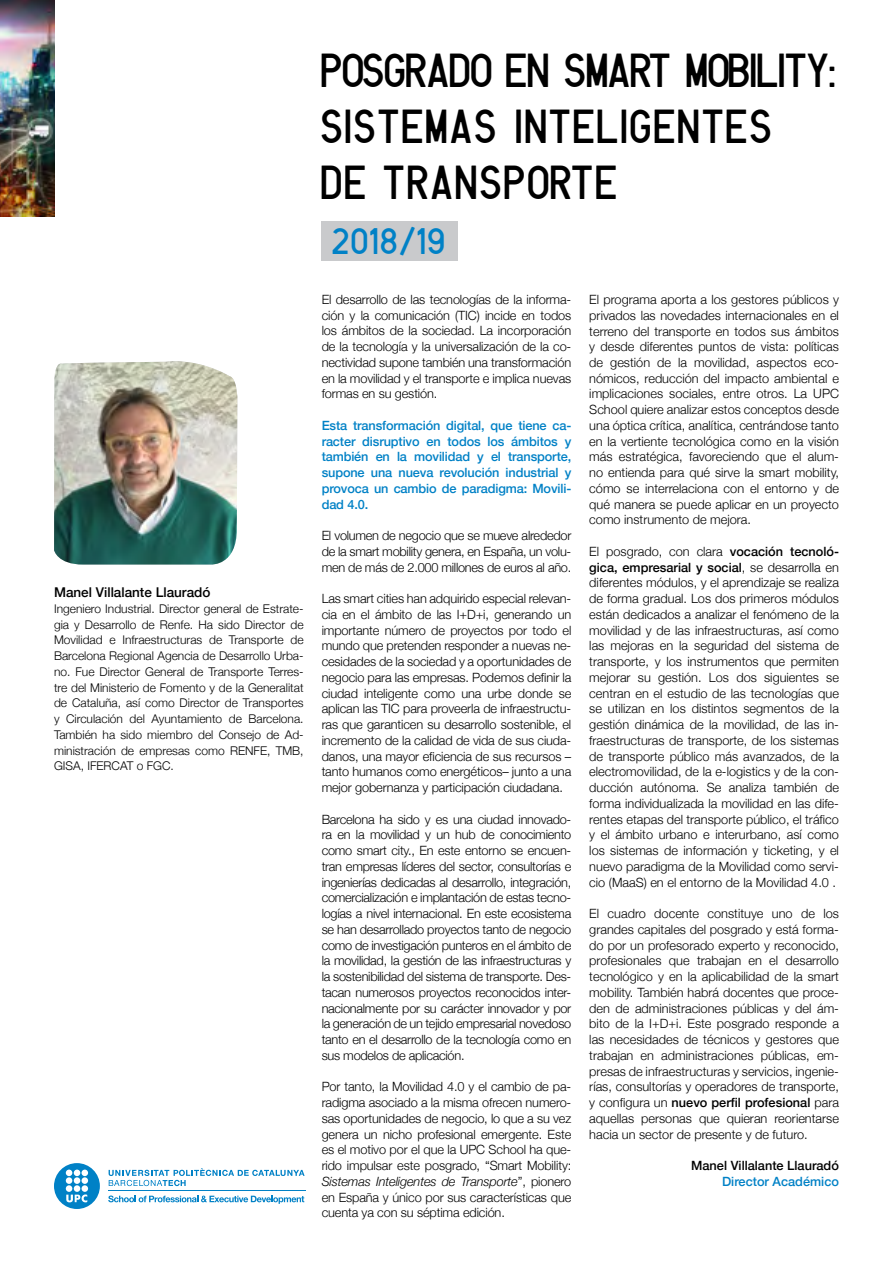
<style>
.page{position:relative;width:893px;height:1263px;background:#fff}
.page>*{position:absolute;margin:0;border:0;box-sizing:border-box;transform-origin:0 0}
.t1{font:46.5px/55.8px "Matricula Espanola";color:#000}
.t2{font:36px "Matricula Espanola";color:#0081c6}
.t3{font:500 13.5px "Helvetica Neue";color:#000}
.t4{font:300 12.75px/15.8px "Helvetica Neue";letter-spacing:-.01em;color:#000;text-align:justify}
.t5{font:500 12.75px/15.8px "Helvetica Neue";letter-spacing:-.01em;color:#0081c6;text-align:justify}
.t6{font:500 12.75px "Helvetica Neue";color:#000}
.t7{font:300 12px/15.8px "Helvetica Neue";color:#000;text-align:justify}
.s1{font-style:italic}
.s2{font-weight:500}
</style>
<div class="page">
<div style="left:322px;top:221px;width:136px;height:40px;background:#c9cacc"></div>
<img style="left:0;top:0;width:54px;height:216px">
<img style="left:54px;top:361px;width:183px;height:204px">
<svg style="left:108px;top:1195px;width:196px;height:9px"></svg>
<svg style="left:109px;top:1168px;width:196px;height:18px"></svg>
<hr style="left:108px;top:1190px;width:197px;height:1px;background:#0081c6">
<div style="left:54px;top:1163px;width:46px;height:46px;background:#0081c6;border-radius:50%"></div>
<svg style="left:66px;top:1169px;width:22px;height:33px"></svg>
<p class="t3" style="left:54px;top:581px;width:158px">Manel Villalante Llauradó</p>
<p class="t7" style="left:54px;top:600px;width:251px">Ingeniero Industrial. Director general de Estrate&shy;gia y Desarrollo de Renfe. Ha sido Director de Movilidad e Infraestructuras de Transporte de Barcelona Regional Agencia de Desarrollo Urba&shy;no. Fue Director General de Transporte Terres&shy;tre del Ministerio de Fomento y de la Generalitat de Cataluña, así como Director de Transportes y Circulación del Ayuntamiento de Barcelona.<br>También ha sido miembro del Consejo de Ad&shy;ministración de empresas como RENFE, TMB, GISA, IFERCAT o FGC.</p>
<h1 class="t1" style="left:322px;top:38px;width:519px">POSGRADO EN SMART MOBILITY:<br>SISTEMAS INTELIGENTES<br>DE TRANSPORTE</h1>
<h2 class="t2" style="left:333px;top:214px;width:116px">2018/19</h2>
<p class="t4" style="left:322px;top:290px;width:251px">El desarrollo de las tecnologías de la informa&shy;ción y la comunicación (TIC) incide en todos los ámbitos de la sociedad. La incorporación de la tecnología y la universalización de la co&shy;nectividad supone también una transformación en la movilidad y el transporte e implica nuevas formas en su gestión.</p>
<p class="t5" style="left:322px;top:416px;width:251px">Esta transformación digital, que tiene ca&shy;racter disruptivo en todos los ámbitos y también en la movilidad y el transporte, supone una nueva revolución industrial y provoca un cambio de paradigma: Movili&shy;dad 4.0.</p>
<p class="t4" style="left:322px;top:527px;width:251px">El volumen de negocio que se mueve alrededor de la smart mobility genera, en España, un volu&shy;men de más de 2.000 millones de euros al año.</p>
<p class="t4" style="left:322px;top:590px;width:251px">Las smart cities han adquirido especial relevan&shy;cia en el ámbito de las I+D+i, generando un importante número de proyectos por todo el mundo que pretenden responder a nuevas ne&shy;cesidades de la sociedad y a oportunidades de negocio para las empresas. Podemos definir la ciudad inteligente como una urbe donde se aplican las TIC para proveerla de infraestructu&shy;ras que garanticen su desarrollo sostenible, el incremento de la calidad de vida de sus ciuda&shy;danos, una mayor eficiencia de sus recursos – tanto humanos como energéticos– junto a una mejor gobernanza y participación ciudadana.</p>
<p class="t4" style="left:322px;top:810px;width:251px">Barcelona ha sido y es una ciudad innovado&shy;ra en la movilidad y un hub de conocimiento como smart city., En este entorno se encuen&shy;tran empresas líderes del sector, consultorías e ingenierías dedicadas al desarrollo, integración, comercialización e implantación de estas tecno&shy;logías a nivel internacional. En este ecosistema se han desarrollado proyectos tanto de negocio como de investigación punteros en el ámbito de la movilidad, la gestión de las infraestructuras y la sostenibilidad del sistema de transporte. Des&shy;tacan numerosos proyectos reconocidos inter&shy;nacionalmente por su carácter innovador y por la generación de un tejido empresarial novedoso tanto en el desarrollo de la tecnología como en sus modelos de aplicación.</p>
<p class="t4" style="left:322px;top:1078px;width:251px">Por tanto, la Movilidad 4.0 y el cambio de pa&shy;radigma asociado a la misma ofrecen numero&shy;sas oportunidades de negocio, lo que a su vez genera un nicho profesional emergente. Este es el motivo por el que la UPC School ha que&shy;rido impulsar este posgrado, “Smart Mobility:<br><span class="s1">Sistemas Inteligentes de Transporte</span>”, pionero en España y único por sus características que cuenta ya con su séptima edición.</p>
<p class="t4" style="left:589px;top:291px;width:251px">El programa aporta a los gestores públicos y privados las novedades internacionales en el terreno del transporte en todos sus ámbitos y desde diferentes puntos de vista: políticas de gestión de la movilidad, aspectos eco&shy;nómicos, reducción del impacto ambiental e implicaciones sociales, entre otros. La UPC School quiere analizar estos conceptos desde una óptica crítica, analítica, centrándose tanto en la vertiente tecnológica como en la visión más estratégica, favoreciendo que el alum&shy;no entienda para qué sirve la smart mobility, cómo se interrelaciona con el entorno y de qué manera se puede aplicar en un proyecto como instrumento de mejora.</p>
<p class="t4" style="left:589px;top:543px;width:251px">El posgrado, con clara <span class="s2">vocación tecnoló&shy;gica, empresarial y social</span>, se desarrolla en diferentes módulos, y el aprendizaje se realiza de forma gradual. Los dos primeros módulos están dedicados a analizar el fenómeno de la movilidad y de las infraestructuras, así como las mejoras en la seguridad del sistema de transporte, y los instrumentos que permiten mejorar su gestión. Los dos siguientes se centran en el estudio de las tecnologías que se utilizan en los distintos segmentos de la gestión dinámica de la movilidad, de las in&shy;fraestructuras de transporte, de los sistemas de transporte público más avanzados, de la electromovilidad, de la e-logistics y de la con&shy;ducción autónoma. Se analiza también de forma individualizada la movilidad en las dife&shy;rentes etapas del transporte público, el tráfico y el ámbito urbano e interurbano, así como los sistemas de información y ticketing, y el nuevo paradigma de la Movilidad como servi&shy;cio (MaaS) en el entorno de la Movilidad 4.0 .</p>
<p class="t4" style="left:589px;top:905px;width:251px">El cuadro docente constituye uno de los grandes capitales del posgrado y está forma&shy;do por un profesorado experto y reconocido, profesionales que trabajan en el desarrollo tecnológico y en la aplicabilidad de la smart mobility. También habrá docentes que proce&shy;den de administraciones públicas y del ám&shy;bito de la I+D+i. Este posgrado responde a las necesidades de técnicos y gestores que trabajan en administraciones públicas, em&shy;presas de infraestructuras y servicios, ingenie&shy;rías, consultorías y operadores de transporte, y configura un <span class="s2">nuevo perfil profesional</span> para aquellas personas que quieran reorientarse hacia un sector de presente y de futuro.</p>
<p class="t6" style="left:691px;top:1155px;width:149px">Manel Villalante Llauradó</p>
<p class="t5" style="left:722px;top:1172px;width:118px">Director Académico</p>
</div>
